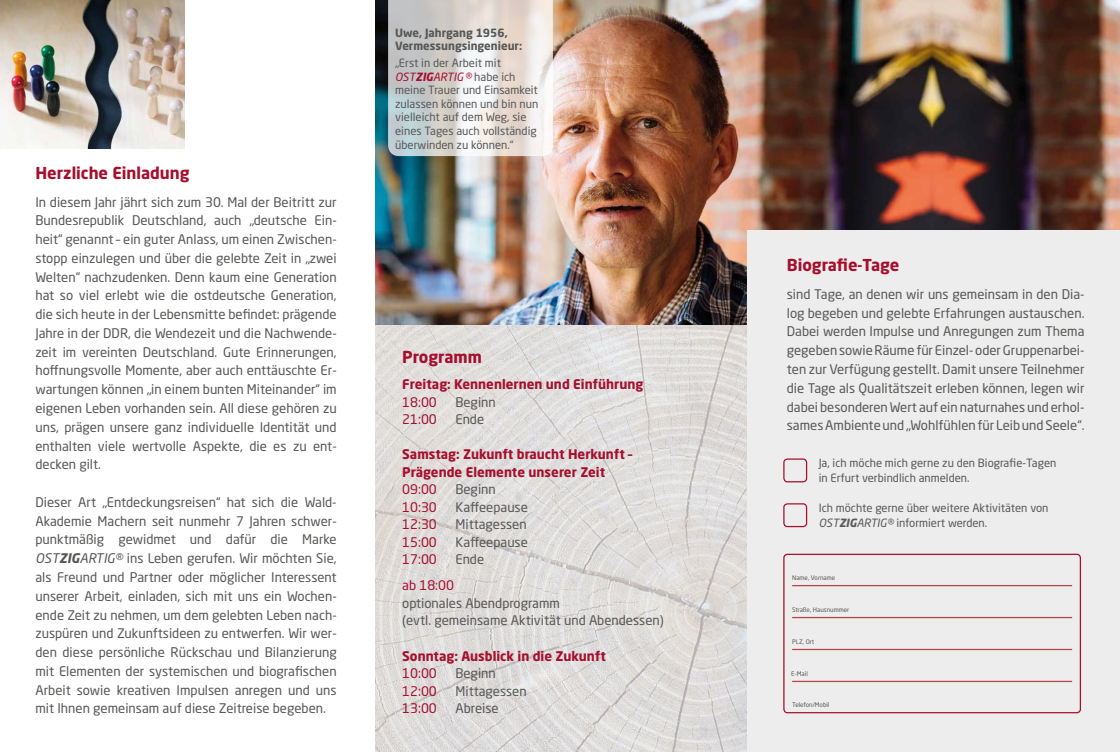
<style>
.page{position:relative;width:1120px;height:752px;background:#fff}
.page>*{position:absolute;margin:0;border:0;box-sizing:border-box;transform-origin:0 0}
.t1{font:700 16.25px "Neo Sans Std";color:#a50f2d}
.t2{font:13.12px/18.8px "Neo Sans Std";color:#575756;text-align:justify}
.t3{font:700 13.12px/17.5px "Neo Sans Std";color:#a50f2d}
.t4{font:13.12px "Neo Sans Std";color:#a50f2d}
.t5{font:11.25px/13.5px "Neo Sans Std";color:#575756}
.t6{font:700 11.25px/13.5px "Neo Sans Std";color:#575756}
.t7{font:6.25px "Neo Sans Std";color:#575756}
.s1{font-style:italic}
.s2{font-weight:700;font-style:italic}
.s3{font-style:italic;color:#a50f2d}
.s4{font-weight:700;font-style:italic;color:#a50f2d}
</style>
<div class="page">
<img style="left:376px;top:324px;width:372px;height:427px">
<img style="left:376px;top:0;width:744px;height:324px">
<div style="left:748px;top:230px;width:372px;height:521px;background:#ededed"></div>
<div style="left:783px;top:458px;width:24px;height:24px;border:1px solid #a50f2d;border-radius:4px"></div>
<div style="left:783px;top:503px;width:24px;height:24px;border:1px solid #a50f2d;border-radius:4px"></div>
<div style="left:783px;top:553px;width:298px;height:160px;border:1px solid #a50f2d;border-radius:4px"></div>
<hr style="left:792px;top:584px;width:280px;height:2px;background:#b64349">
<hr style="left:792px;top:616px;width:280px;height:2px;background:#b64349">
<hr style="left:792px;top:648px;width:280px;height:1px;background:#b64349">
<hr style="left:792px;top:680px;width:280px;height:1px;background:#b64349">
<img style="left:0;top:0;width:184px;height:149px">
<svg style="left:388px;top:0;width:165px;height:156px"></svg>
<p class="t1" style="left:35px;top:162px;width:156px">Herzliche Einladung</p>
<p class="t2" style="left:35px;top:192px;width:303px">In diesem Jahr jährt sich zum 30. Mal der Beitritt zur Bundesrepublik Deutschland, auch „deutsche Ein&shy;heit“ genannt – ein guter Anlass, um einen Zwischen&shy;stopp einzulegen und über die gelebte Zeit in „zwei Welten“ nachzudenken. Denn kaum eine Generation hat so viel erlebt wie die ostdeutsche Generation, die sich heute in der Lebensmitte befindet: prägende Jahre in der DDR, die Wendezeit und die Nachwende&shy;zeit im vereinten Deutschland. Gute Erinnerungen, hoffnungsvolle Momente, aber auch enttäuschte Er&shy;wartungen können „in einem bunten Miteinander“ im eigenen Leben vorhanden sein. All diese gehören zu uns, prägen unsere ganz individuelle Identität und enthalten viele wertvolle Aspekte, die es zu ent&shy;decken gilt.</p>
<p class="t2" style="left:35px;top:492px;width:303px">Dieser Art „Entdeckungsreisen“ hat sich die Wald-Akademie Machern seit nunmehr 7 Jahren schwer&shy;punktmäßig gewidmet und dafür die Marke <span class="s1">OST</span><span class="s2">ZIG</span><span class="s1">ARTIG®</span> ins Leben gerufen. Wir möchten Sie, als Freund und Partner oder möglicher Interessent unserer Arbeit, einladen, sich mit uns ein Wochen&shy;ende Zeit zu nehmen, um dem gelebten Leben nach&shy;zuspüren und Zukunftsideen zu entwerfen. Wir wer&shy;den diese persönliche Rückschau und Bilanzierung mit Elementen der systemischen und biografischen Arbeit sowie kreativen Impulsen anregen und uns mit Ihnen gemeinsam auf diese Zeitreise begeben.</p>
<p class="t6" style="left:395px;top:25px;width:128px">Uwe, Jahrgang 1956,<br>Vermessungsingenieur:</p>
<p class="t5" style="left:395px;top:56px;width:145px">„Erst in der Arbeit mit<br><span class="s3">OST</span><span class="s4">ZIG</span><span class="s3">ARTIG®</span> habe ich meine Trauer und Einsamkeit zulassen können und bin nun vielleicht auf dem Weg, sie eines Tages auch vollständig überwinden zu können.“</p>
<p class="t1" style="left:402px;top:346px;width:81px">Programm</p>
<p class="t3" style="left:402px;top:375px;width:242px">Freitag: Kennenlernen und Einführung</p>
<p class="t4" style="left:402px;top:393px;width:36px">18:00</p>
<p class="t2" style="left:455px;top:392px;width:42px">Beginn</p>
<p class="t4" style="left:402px;top:411px;width:36px">21:00</p>
<p class="t2" style="left:455px;top:409px;width:30px">Ende</p>
<p class="t3" style="left:402px;top:445px;width:231px">Samstag: Zukunft braucht Herkunft –<br>Prägende Elemente unserer Zeit</p>
<p class="t4" style="left:402px;top:481px;width:36px">09:00</p>
<p class="t2" style="left:455px;top:479px;width:42px">Beginn</p>
<p class="t4" style="left:402px;top:498px;width:36px">10:30</p>
<p class="t2" style="left:455px;top:497px;width:74px">Kaffeepause</p>
<p class="t4" style="left:402px;top:516px;width:36px">12:30</p>
<p class="t2" style="left:455px;top:514px;width:73px">Mittagessen</p>
<p class="t4" style="left:402px;top:533px;width:36px">15:00</p>
<p class="t2" style="left:455px;top:532px;width:74px">Kaffeepause</p>
<p class="t4" style="left:402px;top:551px;width:36px">17:00</p>
<p class="t2" style="left:455px;top:549px;width:30px">Ende</p>
<p class="t4" style="left:402px;top:577px;width:53px">ab 18:00</p>
<p class="t2" style="left:402px;top:594px;width:263px;line-height:17.5px">optionales Abendprogramm<br>(evtl. gemeinsame Aktivität und Abendessen)</p>
<p class="t3" style="left:402px;top:646px;width:205px">Sonntag: Ausblick in die Zukunft</p>
<p class="t4" style="left:402px;top:664px;width:36px">10:00</p>
<p class="t2" style="left:455px;top:663px;width:42px">Beginn</p>
<p class="t4" style="left:402px;top:682px;width:36px">12:00</p>
<p class="t2" style="left:455px;top:680px;width:73px">Mittagessen</p>
<p class="t4" style="left:402px;top:699px;width:36px">13:00</p>
<p class="t2" style="left:455px;top:698px;width:45px">Abreise</p>
<p class="t1" style="left:787px;top:255px;width:114px">Biografie-Tage</p>
<p class="t2" style="left:787px;top:284px;width:299px">sind Tage, an denen wir uns gemeinsam in den Dia&shy;log begeben und gelebte Erfahrungen austauschen.<br>Dabei werden Impulse und Anregungen zum Thema gegeben sowie Räume für Einzel- oder Gruppenarbei&shy;ten zur Verfügung gestellt. Damit unsere Teilnehmer die Tage als Qualitätszeit erleben können, legen wir dabei besonderen Wert auf ein naturnahes und erhol&shy;sames Ambiente und „Wohlfühlen für Leib und Seele“.</p>
<p class="t5" style="left:819px;top:455px;width:239px;line-height:15px">Ja, ich möche mich gerne zu den Biografie-Tagen in Erfurt verbindlich anmelden.</p>
<p class="t5" style="left:819px;top:500px;width:231px;line-height:15px">Ich möchte gerne über weitere Aktivitäten von<br><span class="s1">OST</span><span class="s2">ZIG</span><span class="s1">ARTIG®</span> informiert werden.</p>
<p class="t7" style="left:792px;top:573px;width:45px">Name, Vorname</p>
<p class="t7" style="left:792px;top:605px;width:59px">Straße, Hausnummer</p>
<p class="t7" style="left:792px;top:637px;width:24px">PLZ, Ort</p>
<p class="t7" style="left:791px;top:669px;width:18px">E-Mail</p>
<p class="t7" style="left:792px;top:701px;width:39px">Telefon/Mobil</p>
</div>
